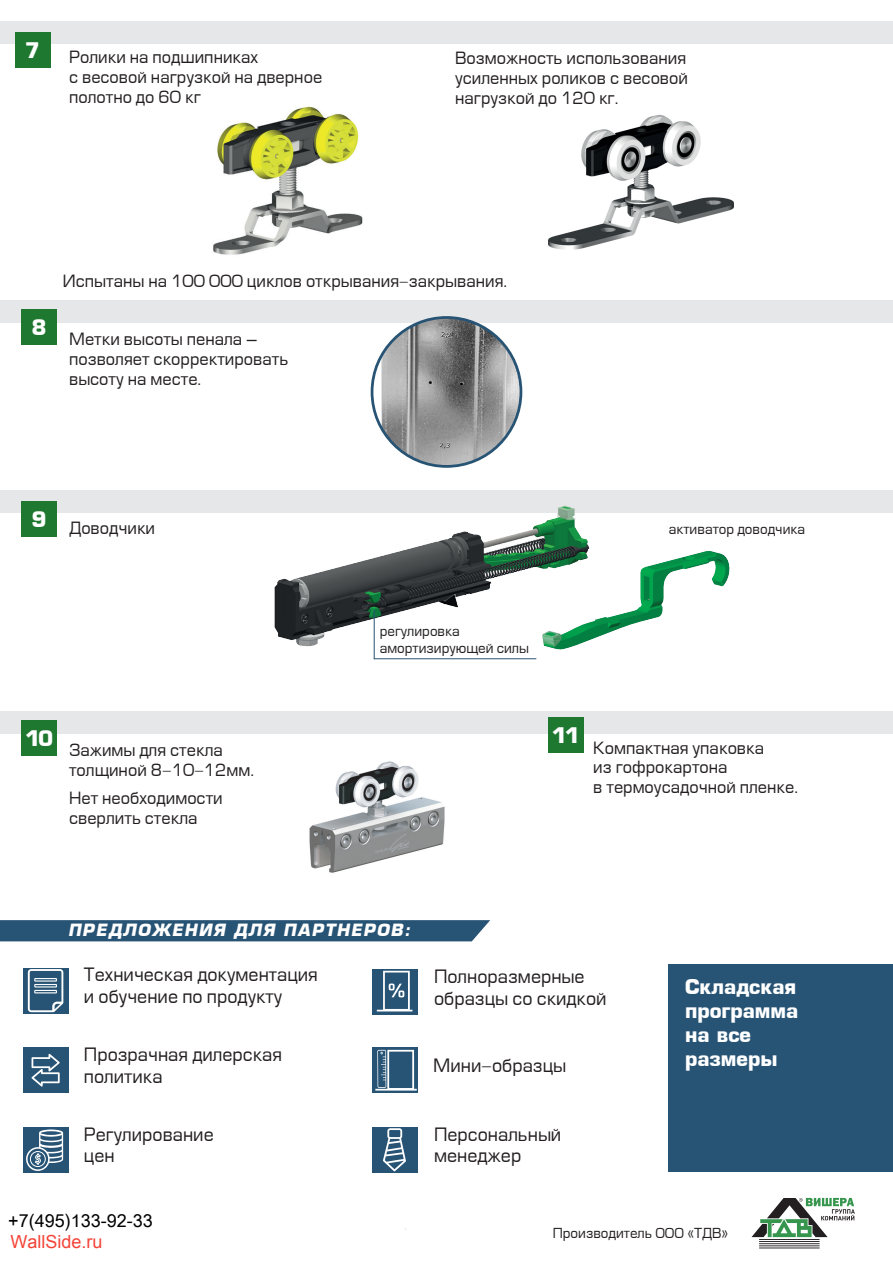
<style>
.page{position:relative;width:893px;height:1263px;background:#fff}
.page>*{position:absolute;margin:0;border:0;box-sizing:border-box;transform-origin:0 0}
.основной{font:700 21px "Europe";color:#fff}
.основной-2{font:700 19.95px "Europe";color:#fff}
.тех_особ{font:18px/21.6px "Europe";color:#231f20}
.тех_особ-2{font:16.5px/19.8px "Europe";color:#231f20}
.рубрика{font:italic 700 16.5px "Europe";letter-spacing:.07em;color:#fff}
.основной-3{font:13.5px/16.2px "Europe";color:#231f20}
</style>
<div class="page">
<div style="left:0;top:920px;width:490px;height:21px;background:#275374"></div>
<svg style="left:23px;top:968px;width:46px;height:45px"></svg>
<svg style="left:28px;top:969px;width:35px;height:43px"></svg>
<div style="left:23px;top:1047px;width:46px;height:46px;background:#275374"></div>
<svg style="left:32px;top:1054px;width:28px;height:32px"></svg>
<div style="left:23px;top:1127px;width:46px;height:46px;background:#275374"></div>
<svg style="left:26px;top:1129px;width:37px;height:42px"></svg>
<div style="left:372px;top:1127px;width:46px;height:46px;background:#275374"></div>
<svg style="left:383px;top:1128px;width:23px;height:43px"></svg>
<svg style="left:372px;top:1047px;width:46px;height:46px"></svg>
<svg style="left:375px;top:1050px;width:42px;height:40px"></svg>
<div style="left:372px;top:969px;width:46px;height:46px;background:#275374"></div>
<svg style="left:377px;top:971px;width:35px;height:40px"></svg>
<hr style="left:759px;top:1247px;width:61px;height:1px;background:#231f20">
<hr style="left:759px;top:1245px;width:61px;height:1px;background:#231f20">
<hr style="left:759px;top:1243px;width:61px;height:1px;background:#231f20">
<hr style="left:759px;top:1241px;width:61px;height:1px;background:#231f20">
<hr style="left:759px;top:1239px;width:61px;height:1px;background:#231f20">
<svg style="left:751px;top:1198px;width:104px;height:39px"></svg>
<div style="left:669px;top:964px;width:224px;height:207px;background:#275374"></div>
<div style="left:0;top:21px;width:893px;height:23px;background:#e6e7e9"></div>
<div style="left:0;top:300px;width:893px;height:23px;background:#e6e7e9"></div>
<div style="left:0;top:711px;width:893px;height:23px;background:#e6e7e9"></div>
<div style="left:0;top:490px;width:893px;height:23px;background:#e6e7e9"></div>
<div style="left:15px;top:32px;width:36px;height:36px;background:#1f7830"></div>
<div style="left:21px;top:309px;width:36px;height:36px;background:#1f7830"></div>
<div style="left:21px;top:502px;width:36px;height:35px;background:#1f7830"></div>
<div style="left:21px;top:720px;width:36px;height:36px;background:#1f7830"></div>
<div style="left:548px;top:717px;width:36px;height:36px;background:#1f7830"></div>
<img style="left:274px;top:505px;width:315px;height:144px">
<img style="left:541px;top:546px;width:189px;height:104px">
<img style="left:372px;top:317px;width:149px;height:149px;border-radius:74px">
<div style="left:371px;top:316px;width:151px;height:152px;border:3px solid #275374;border-radius:50%"></div>
<hr style="left:374px;top:610px;width:1px;height:49px;background:#275374">
<hr style="left:374px;top:658px;width:162px;height:1px;background:#275374">
<img style="left:213px;top:106px;width:150px;height:149px">
<img style="left:548px;top:114px;width:186px;height:136px">
<img style="left:309px;top:761px;width:136px;height:112px">
<svg style="left:63px;top:1222px;width:89px;height:25px"></svg>
<p class="основной" style="left:25px;top:38px;width:17px">7</p>
<p class="тех_особ-2" style="left:69px;top:48px;width:255px">Ролики на подшипниках<br>с весовой нагрузкой на дверное полотно до 60 кг</p>
<p class="тех_особ-2" style="left:455px;top:49px;width:234px;text-align:justify">Возможность использования усиленных роликов с весовой нагрузкой до 120 кг.</p>
<p class="основной" style="left:32px;top:315px;width:17px">8</p>
<p class="тех_особ-2" style="left:63px;top:271px;width:446px">Испытаны на 100 000 циклов открывания-закрывания.</p>
<p class="тех_особ-2" style="left:69px;top:330px;width:221px">Метки высоты пенала – позволяет скорректировать высоту на месте.</p>
<p class="основной" style="left:32px;top:507px;width:17px">9</p>
<p class="тех_особ-2" style="left:69px;top:519px;width:88px">Доводчики</p>
<p class="основной-3" style="left:380px;top:624px;width:151px">регулировка амортизирующей силы</p>
<p class="основной-3" style="left:669px;top:522px;width:138px">aктиватор доводчика</p>
<p class="основной" style="left:25px;top:725px;width:30px">10</p>
<p class="основной" style="left:552px;top:723px;width:30px">11</p>
<p class="тех_особ-2" style="left:69px;top:741px;width:187px">Зажимы для стекла толщиной 8-10-12мм.</p>
<p class="тех_особ-2" style="left:69px;top:789px;width:155px">Нет необходимости сверлить стекла</p>
<p class="тех_особ-2" style="left:593px;top:738px;width:206px">Компактная упаковка<br>из гофрокартона<br>в термоусадочной пленке.</p>
<p class="рубрика" style="left:69px;top:920px;width:343px">ПРЕДЛОЖЕНИЯ ДЛЯ ПАРТНЕРОВ:</p>
<p class="тех_особ" style="left:84px;top:965px;width:235px">Техническая документация и обучение по продукту</p>
<p class="тех_особ" style="left:434px;top:966px;width:174px">Полноразмерные образцы со скидкой</p>
<p class="тех_особ" style="left:84px;top:1044px;width:200px">Прозрачная дилерская политика</p>
<p class="тех_особ" style="left:84px;top:1124px;width:131px">Регулирование цен</p>
<p class="тех_особ" style="left:433px;top:1055px;width:135px">Мини-образцы</p>
<p class="тех_особ" style="left:434px;top:1124px;width:129px">Персональный менеджер</p>
<p class="основной-2" style="left:685px;top:975px;width:113px">Складская</p>
<p class="основной-2" style="left:685px;top:999px;width:115px">программа</p>
<p class="основной-2" style="left:685px;top:1023px;width:68px">на все</p>
<p class="основной-2" style="left:685px;top:1047px;width:94px">размеры</p>
<p class="основной-3" style="left:553px;top:1225px;width:177px">Производитель ООО «ТДВ»</p>
</div>
